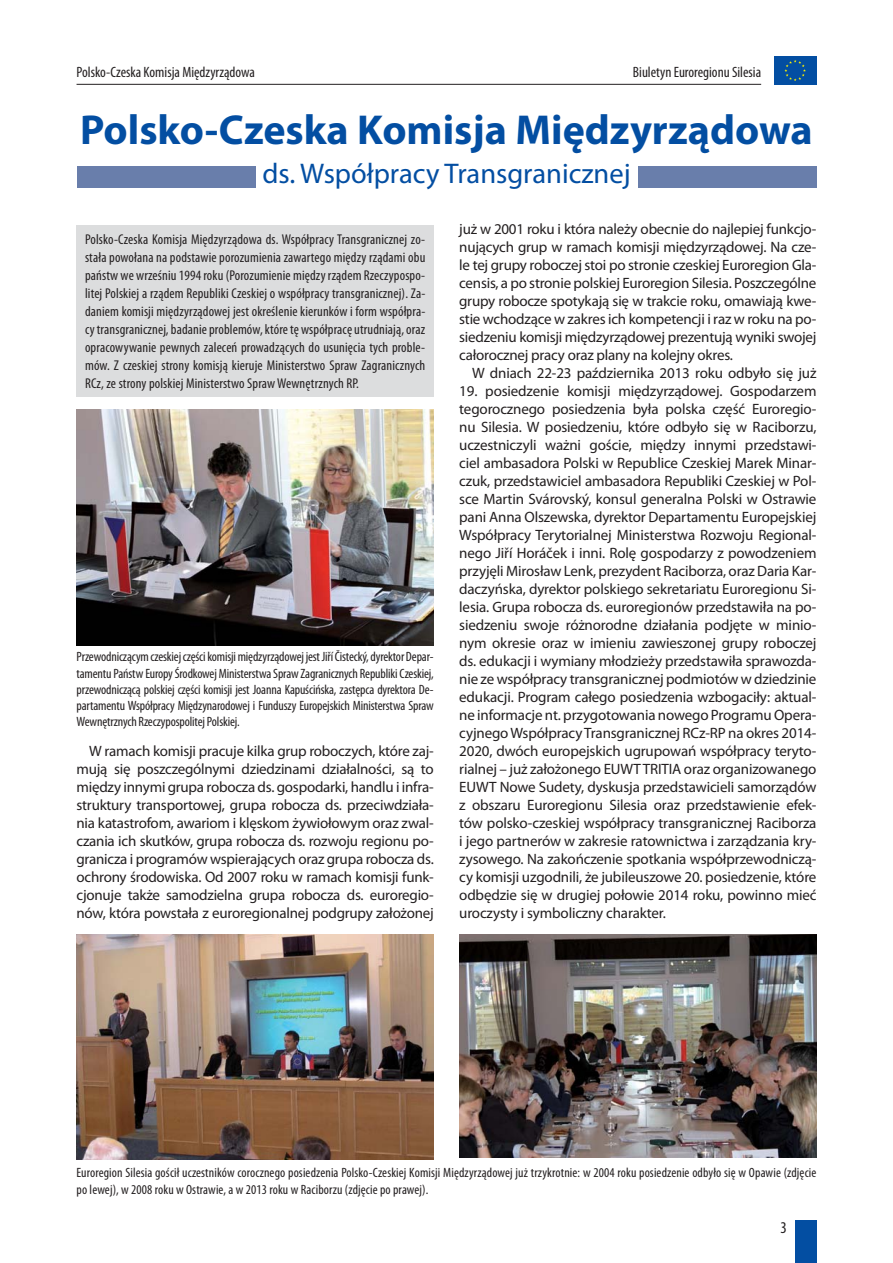
<style>
.page{position:relative;width:893px;height:1263px;background:#fff}
.page>*{position:absolute;margin:0;border:0;box-sizing:border-box;transform-origin:0 0}
.t1{font:700 42px "Myriad Pro";color:#034ea2}
.t2{font:28.5px "Myriad Pro";color:#034ea2}
.t3{font:condensed 16.5px "Myriad Pro";color:#231f20}
.t4{font:15px/18px "Myriad Pro";letter-spacing:-.015em;color:#231f20;text-align:justify}
.t5{font:condensed 15px "Myriad Pro";color:#231f20}
.t6{font:condensed 14.25px/18px "Myriad Pro";letter-spacing:.01em;color:#231f20;text-align:justify}
.t7{font:condensed 13.5px/16.2px "Myriad Pro";letter-spacing:.01em;color:#231f20;text-align:justify}
</style>
<div class="page">
<div style="left:774px;top:56px;width:42px;height:29px;background:#034ea2"></div>
<svg style="left:784px;top:60px;width:22px;height:21px"></svg>
<hr style="left:77px;top:84px;width:684px;height:1px;background:#231f20">
<div style="left:795px;top:1220px;width:21px;height:43px;background:#034ea2"></div>
<div style="left:77px;top:166px;width:179px;height:21px;background:#697eab"></div>
<div style="left:638px;top:166px;width:178px;height:21px;background:#697eab"></div>
<img style="left:77px;top:409px;width:357px;height:236px">
<img style="left:77px;top:934px;width:357px;height:226px">
<img style="left:459px;top:934px;width:357px;height:224px">
<div style="left:77px;top:225px;width:357px;height:172px;background:#dcddde"></div>
<p class="t5" style="left:77px;top:66px;width:180px">Polsko-Czeska Komisja Międzyrządowa</p>
<p class="t5" style="left:633px;top:66px;width:130px">Biuletyn Euroregionu Silesia</p>
<h1 class="t1" style="left:80px;top:114px;width:734px">Polsko-Czeska Komisja Międzyrządowa</h1>
<h2 class="t2" style="left:262px;top:163px;width:370px">ds. Współpracy Transgranicznej</h2>
<p class="t6" style="left:85px;top:232px;width:342px">Polsko-Czeska Komisja Międzyrządowa ds. Współpracy Transgranicznej zo&shy;stała powołana na podstawie porozumienia zawartego między rządami obu państw we wrześniu 1994 roku (Porozumienie między rządem Rzeczypospo&shy;litej Polskiej a rządem Republiki Czeskiej o współpracy transgranicznej). Za&shy;daniem komisji międzyrządowej jest określenie kierunków i form współpra&shy;cy transgranicznej, badanie problemów, które tę współpracę utrudniają, oraz opracowywanie pewnych zaleceń prowadzących do usunięcia tych proble&shy;mów. Z czeskiej strony komisją kieruje Ministerstwo Spraw Zagranicznych RCz, ze strony polskiej Ministerstwo Spraw Wewnętrznych RP.</p>
<p class="t7" style="left:77px;top:650px;width:359px">Przewodniczącym czeskiej części komisji międzyrządowej jest Jiří Čistecký, dyrektor Depar&shy;tamentu Państw Europy Środkowej Ministerstwa Spraw Zagranicznych Republiki Cze skiej, przewodniczącą polskiej części komisji jest Joanna Kapuścińska, zastępca dyrektora De&shy;partamentu Współpracy Międzynarodowej i Funduszy Europejskich Ministerstwa Spraw Wewnętrznych Rzeczypospolitej Polskiej.</p>
<p class="t4" style="left:77px;top:744px;width:359px;text-indent:13px">W ramach komisji pracuje kilka grup roboczych, które zaj&shy;mują się poszczególnymi dziedzinami działalności, są to między innymi grupa robocza ds. gospodarki, handlu i infra&shy;struktury transportowej, grupa robocza ds. przeciwdziała&shy;nia katastrofom, awariom i klęskom żywiołowym oraz zwal&shy;czania ich skutków, grupa robocza ds. rozwoju regionu po&shy;granicza i programów wspierających oraz grupa robocza ds. ochrony środowiska. Od 2007 roku w ramach komisji funk&shy;cjonuje także samodzielna grupa robocza ds. euroregio&shy;nów, która powstała z euroregionalnej podgrupy założonej</p>
<p class="t4" style="left:459px;top:222px;width:359px">już w 2001 roku i która należy obecnie do najlepiej funkcjo&shy;nujących grup w ramach komisji międzyrządowej. Na cze&shy;le tej grupy roboczej stoi po stronie czeskiej Euroregion Gla&shy;censis, a po stronie polskiej Euroregion Silesia. Poszczególne grupy robocze spotykają się w trakcie roku, omawiają kwe&shy;stie wchodzące w zakres ich kompetencji i raz w roku na po&shy;siedzeniu komisji międzyrządowej prezentują wyniki swojej całorocznej pracy oraz plany na kolejny okres.</p>
<p class="t4" style="left:472px;top:366px;width:346px">W dniach 22-23 października 2013 roku odbyło się już</p>
<p class="t4" style="left:459px;top:384px;width:359px">19. posiedzenie komisji międzyrządowej. Gospodarzem tegorocznego posiedzenia była polska część Euroregio&shy;nu Silesia. W posiedzeniu, które odbyło się w Raciborzu, uczestniczyli ważni goście, między innymi przedstawi&shy;ciel ambasadora Polski w Republice Czeskiej Marek Minar&shy;czuk, przedstawiciel ambasadora Republiki Czeskiej w Pol&shy;sce Martin Svárovský, konsul generalna Polski w Ostrawie pani Anna Olszewska, dyrektor Departamentu Europejskiej Współpracy Terytorialnej Ministerstwa Rozwoju Regional&shy;nego Jiří Horáček i inni. Rolę gospodarzy z powodzeniem przyjęli Mirosław Lenk, prezydent Raciborza, oraz Daria Kar&shy;daczyńska, dyrektor polskiego sekretariatu Euroregionu Si&shy;lesia. Grupa robocza ds. euroregionów przedstawiła na po&shy;siedzeniu swoje różnorodne działania podjęte w minio&shy;nym okresie oraz w imieniu zawieszonej grupy roboczej ds. edukacji i wymiany młodzieży przedstawiła sprawozda&shy;nie ze współpracy transgranicznej podmiotów w dziedzinie edukacji. Program całego posiedzenia wzbogaciły: aktual&shy;ne informacje nt. przygotowania nowego Programu Opera&shy;cyjnego Współpracy Transgranicznej RCz-RP na okres 2014- 2020, dwóch europejskich ugrupowań współpracy teryto&shy;rialnej – już założonego EUWT TRITIA oraz organizowanego EUWT Nowe Sudety, dyskusja przedstawicieli samorządów z obszaru Euroregionu Silesia oraz przedstawienie efek&shy;tów polsko-czeskiej współpracy transgranicznej Raciborza i jego partnerów w zakresie ratownictwa i zarządzania kry&shy;zysowego. Na zakończenie spotkania współprzewodniczą&shy;cy komisji uzgodnili, że jubileuszowe 20. posiedzenie, które odbędzie się w drugiej połowie 2014 roku, powinno mieć uroczysty i symboliczny charakter.</p>
<p class="t7" style="left:77px;top:1166px;width:741px">Euroregion Silesia gościł uczestników corocznego posiedzenia Polsko-Czeskiej Komisji Międzyrządowej już trzykrotnie: w 2004 roku posiedzenie odbyło się w Opawie (zdjęcie po lewej), w 2008 roku w Ostrawie, a w 2013 roku w Raciborzu (zdjęcie po prawej).</p>
<p class="t3" style="left:780px;top:1221px;width:8px">3</p>
</div>
